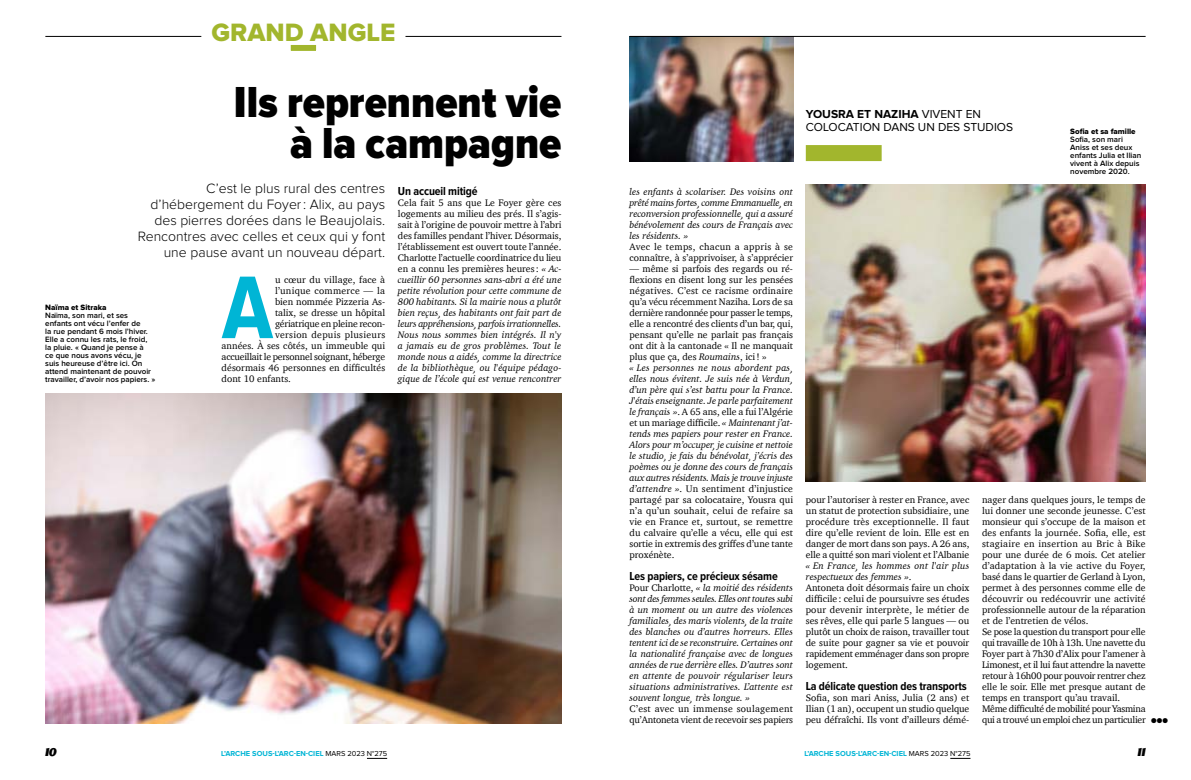
<style>
.page{position:relative;width:1191px;height:780px;background:#fff}
.page>*{position:absolute;margin:0;border:0;box-sizing:border-box;transform-origin:0 0}
.t1{font:700 92.2px "Proxima Nova Cond";color:#00b5d5}
.t2{font:900 45px/41px "Proxima Nova Cond";color:#000;text-align:right}
.t3{font:26px "Proxima Nova Extrabld";color:#a2b62d}
.t4{font:300 14px/16px "Proxima Nova";color:#000;text-align:right}
.t5{font:italic 14px "Appetite";color:#000}
.t6{font:700 12px "Proxima Nova Cond";letter-spacing:-.01em;color:#000}
.t7{font:12px/13px "Proxima Nova";color:#000}
.t8{font:9.7px/11px "Charter";color:#000}
.t9{font:italic 9.7px/11px "Charter";color:#000;text-align:justify}
.t10{font:9.7px "Charter";letter-spacing:-.025em;color:#000}
.t11{font:9.7px "Charter";letter-spacing:-.02em;color:#000}
.t12{font:9.7px "Charter";letter-spacing:.03em;color:#000}
.t13{font:9.7px "Charter";letter-spacing:.025em;color:#000}
.t14{font:600 8px/8px "Proxima Nova";color:#000}
.t15{font:8px "Proxima Nova Extrabld";color:#000}
.t16{font:700 7.5px "Proxima Nova";color:#00b5d5}
.t17{font:7px "Zapf Dingbats ITC";color:#000}
.s1{font-style:normal}
.s2{font-style:italic}
.s3{font-weight:700}
.s4{font-weight:400;color:#000}
</style>
<div class="page">
<img style="left:629px;top:37px;width:164px;height:124px">
<div style="left:806px;top:145px;width:75px;height:16px;background:#a2b62d"></div>
<svg style="left:367px;top:758px;width:20px;height:1px"></svg>
<svg style="left:950px;top:758px;width:20px;height:1px"></svg>
<hr style="left:45px;top:36px;width:156px;height:1px;background:#000">
<hr style="left:405px;top:36px;width:156px;height:1px;background:#000">
<svg style="left:290px;top:45px;width:27px;height:6px"></svg>
<img style="left:45px;top:393px;width:516px;height:330px">
<hr style="left:629px;top:36px;width:516px;height:1px;background:#000">
<img style="left:806px;top:184px;width:339px;height:297px">
<h3 class="t3" style="left:211px;top:17px;width:186px">GRAND ANGLE</h3>
<h2 class="t2" style="left:234px;top:83px;width:329px">Ils reprennent vie à la campagne</h2>
<h3 class="t4" style="left:138px;top:181px;width:249px">C’est le plus rural des centres d’hébergement du Foyer: Alix, au pays des pierres dorées dans le Beaujolais.<br>Rencontres avec celles et ceux qui y font une pause avant un nouveau départ.</h3>
<p class="t15" style="left:45px;top:302px;width:63px">Naïma et Sitraka</p>
<p class="t14" style="left:45px;top:311px;width:112px">Naïma, son mari, et ses enfants ont vécu l’enfer de<br>la rue pendant 6 mois l’hiver.<br>Elle a connu les rats, le froid, la pluie. « Quand je pense à<br>ce que nous avons vécu, je suis heureuse d’être ici. On attend maintenant de pouvoir travailler, d’avoir nos papiers. »</p>
<h1 class="t1" style="left:222px;top:256px;width:53px">A</h1>
<p class="t8" style="left:275px;top:274px;width:112px">u cœur du village, face à</p>
<p class="t13" style="left:275px;top:282px;width:112px">l’unique commerce — la</p>
<p class="t8" style="left:275px;top:296px;width:112px">bien nommée Pizzeria As-</p>
<p class="t8" style="left:275px;top:307px;width:112px">talix, se dresse un hôpital</p>
<p class="t11" style="left:275px;top:315px;width:112px">gériatrique en pleine recon-</p>
<p class="t12" style="left:275px;top:326px;width:112px">version depuis plusieurs</p>
<p class="t8" style="left:222px;top:340px;width:165px">années. À ses côtés, un immeuble qui</p>
<p class="t10" style="left:222px;top:348px;width:165px">accueillait le personnel soignant, héberge</p>
<p class="t8" style="left:222px;top:362px;width:165px">désormais 46 personnes en difficultés</p>
<p class="t8" style="left:222px;top:373px;width:71px">dont 10 enfants.</p>
<p class="t6" style="left:398px;top:184px;width:81px">Un accueil mitigé</p>
<p class="t9" style="left:398px;top:197px;width:165px"><span class="s1">Cela fait 5 ans que Le Foyer gère ces logements au milieu des prés. Il s’agis&shy;sait à l’origine de pouvoir mettre à l’abri des familles pendant l’hiver. Désormais, l’établissement est ouvert toute l’année.<br>Charlotte l’actuelle coordinatrice du lieu en a connu les premières heures :</span> « Ac&shy;cueillir 60 personnes sans-abri a été une petite révolution pour cette commune de 800 habitants. Si la mairie nous a plutôt bien reçus, des habitants ont fait part de leurs appréhensions, parfois irrationnelles.<br>Nous nous sommes bien intégrés. Il n'y a jamais eu de gros problèmes. Tout le monde nous a aidés, comme la directrice de la bibliothèque, ou l'équipe pédago&shy;gique de l’école qui est venue rencontrer</p>
<p class="t9" style="left:629px;top:186px;width:165px">les enfants à scolariser. Des voisins ont prêté mains fortes, comme Emmanuelle, en reconversion professionnelle, qui a assuré bénévolement des cours de Français avec les résidents. »</p>
<p class="t8" style="left:629px;top:241px;width:165px">Avec le temps, chacun a appris à se connaître, à s’apprivoiser, à s’apprécier</p>
<p class="t8" style="left:629px;top:263px;width:165px">— même si parfois des regards ou ré&shy;flexions en disent long sur les pensées négatives. C’est ce racisme ordinaire qu’a vécu récemment Naziha. Lors de sa dernière randonnée pour passer le temps, elle a rencontré des clients d’un bar, qui, pensant qu’elle ne parlait pas français ont dit à la cantonade « Il ne manquait plus que ça, des <span class="s2">Roumains</span>, ici! »<br><span class="s2">« Les personnes ne nous abordent pas, elles nous évitent. Je suis née à Verdun, d’un père qui s’est battu pour la France.<br>J'étais enseignante. Je parle parfaitement le français »</span>. A 65 ans, elle a fui l’Algérie et un mariage difficile. <span class="s2">« Maintenant j’at&shy;tends mes papiers pour rester en France.<br>Alors pour m’occuper, je cuisine et nettoie le studio, je fais du bénévolat, j’écris des poèmes ou je donne des cours de français aux autres résidents. Mais je trouve injuste d’attendre »</span>. Un sentiment d’injustice partagé par sa colocataire, Yousra qui n’a qu’un souhait, celui de refaire sa vie en France et, surtout, se remettre du calvaire qu’elle a vécu, elle qui est sortie in extremis des griffes d’une tante proxénète.</p>
<p class="t6" style="left:629px;top:569px;width:150px">Les papiers, ce précieux sésame</p>
<p class="t9" style="left:629px;top:582px;width:165px"><span class="s1">Pour Charlotte,</span> « la moitié des résidents sont des femmes seules. Elles ont toutes subi à un moment ou un autre des violences familiales, des maris violents, de la traite des blanches ou d’autres horreurs. Elles tentent ici de se reconstruire. Certaines ont la nationalité française avec de longues années de rue derrière elles. D’autres sont en attente de pouvoir régulariser leurs situations administratives. L’attente est souvent longue, très longue. »</p>
<p class="t8" style="left:629px;top:703px;width:165px">C’est avec un immense soulagement qu’Antoneta vient de recevoir ses papiers</p>
<p class="t7" style="left:806px;top:108px;width:209px"><span class="s3">YOUSRA ET NAZIHA</span> VIVENT EN<br>COLOCATION DANS UN DES STUDIOS</p>
<p class="t15" style="left:1070px;top:126px;width:67px">Sofia et sa famille</p>
<p class="t14" style="left:1070px;top:135px;width:73px">Sofia, son mari<br>Aniss et ses deux enfants Julia et Ilian vivent à Alix depuis novembre 2020.</p>
<p class="t8" style="left:806px;top:494px;width:165px;text-align:justify">pour l’autoriser à rester en France, avec un statut de protection subsidiaire, une procédure très exceptionnelle. Il faut dire qu’elle revient de loin. Elle est en danger de mort dans son pays. A 26 ans, elle a quitté son mari violent et l’Albanie</p>
<p class="t8" style="left:806px;top:560px;width:165px"><span class="s2">« En France, les hommes ont l'air plus respectueux des femmes »</span>.<br>Antoneta doit désormais faire un choix difficile : celui de poursuivre ses études pour devenir interprète, le métier de ses rêves, elle qui parle 5 langues — ou plutôt un choix de raison, travailler tout de suite pour gagner sa vie et pouvoir rapidement emménager dans son propre logement.</p>
<p class="t6" style="left:806px;top:679px;width:162px">La délicate question des transports</p>
<p class="t8" style="left:806px;top:692px;width:165px;text-align:justify">Sofia, son mari Aniss, Julia (2 ans) et Ilian (1 an), occupent un studio quelque peu défraîchi. Ils vont d’ailleurs démé-</p>
<p class="t8" style="left:982px;top:494px;width:165px">nager dans quelques jours, le temps de lui donner une seconde jeunesse. C’est monsieur qui s’occupe de la maison et des enfants la journée. Sofia, elle, est stagiaire en insertion au Bric à Bike pour une durée de 6 mois. Cet atelier d’adaptation à la vie active du Foyer, basé dans le quartier de Gerland à Lyon, permet à des personnes comme elle de découvrir ou redécouvrir une activité professionnelle autour de la réparation et de l’entretien de vélos.<br>Se pose la question du transport pour elle qui travaille de 10h à 13h. Une navette du Foyer part à 7h30 d’Alix pour l’amener à Limonest, et il lui faut attendre la navette retour à 16h00 pour pouvoir rentrer chez elle le soir. Elle met presque autant de temps en transport qu’au travail.<br>Même difficulté de mobilité pour Yasmina qui a trouvé un emploi chez un particulier</p>
<p class="t17" style="left:1151px;top:717px;width:18px">●●●</p>
<h3 class="t5" style="left:45px;top:741px;width:13px">10</h3>
<p class="t16" style="left:221px;top:749px;width:167px">L’ARCHE SOUS-L’ARC-EN-CIEL <span class="s4">MARS 2023 N°275</span></p>
<p class="t16" style="left:804px;top:749px;width:167px">L’ARCHE SOUS-L’ARC-EN-CIEL <span class="s4">MARS 2023 N°275</span></p>
<h3 class="t5" style="left:1137px;top:741px;width:9px">11</h3>
</div>
